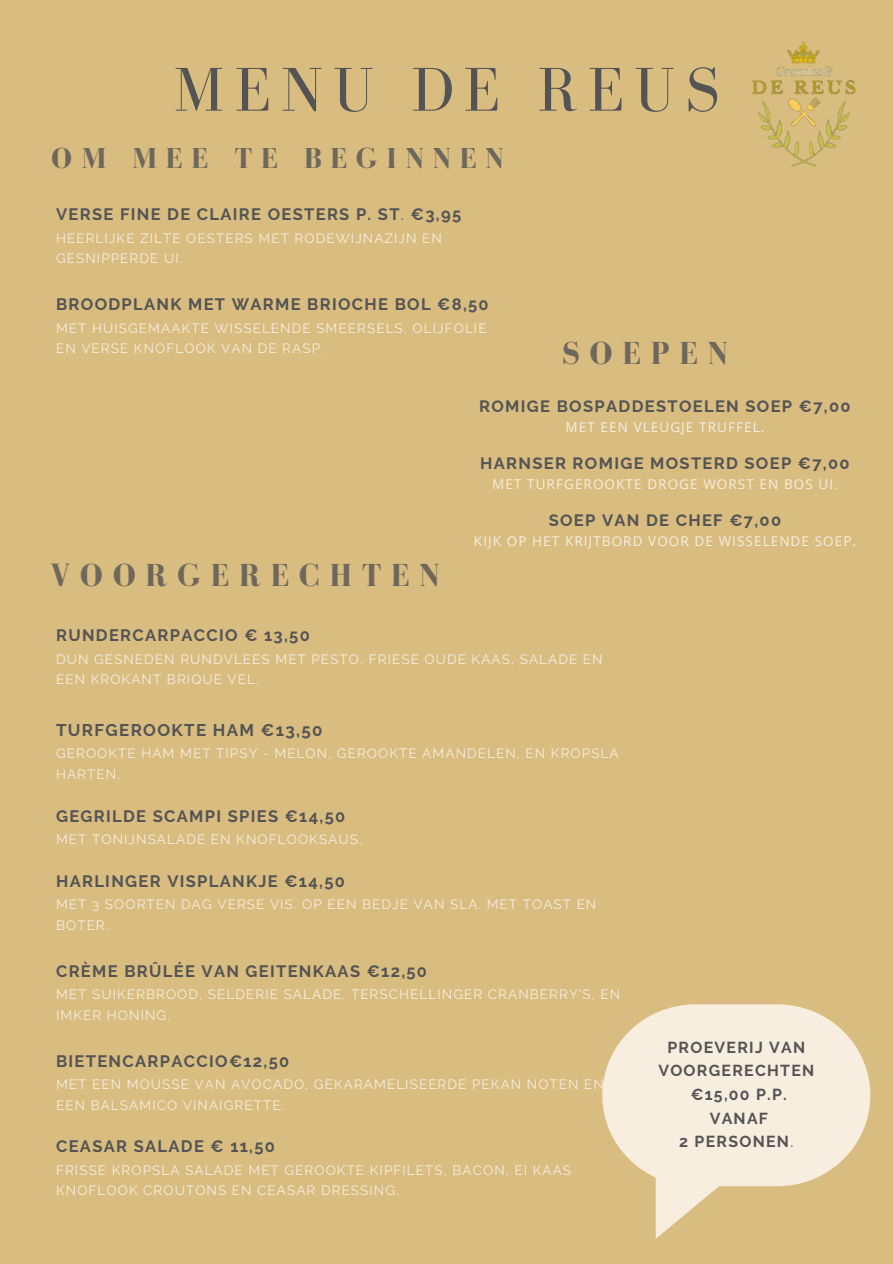
<style>
.page{position:relative;width:893px;height:1264px;background:#fff}
.page>*{position:absolute;margin:0;border:0;box-sizing:border-box;transform-origin:0 0}
.t1{font:63.6px "Bodoni FLF";letter-spacing:.16em;color:#545454}
.t2{font:700 32.7px "Bodoni FLF";letter-spacing:.3em;color:#545454}
.t3{font:700 29.55px "Bodoni FLF";letter-spacing:.3em;color:#545454}
.t4{font:700 16.95px "Raleway";letter-spacing:.08em;color:#545454}
.t5{font:700 16.5px "Raleway";letter-spacing:.08em;color:#545454}
.t6{font:700 15.9px/23.7px "Raleway";letter-spacing:.08em;color:#545454;text-align:center}
.t7{font:13.5px/20.2px "Raleway";letter-spacing:.08em;color:#f8eee0}
.t8{font:13.5px "Open Sans";letter-spacing:.08em;color:#f8eee0}
.s1{font-weight:400}
</style>
<div class="page">
<div style="left:0;top:0;width:892px;height:1263px;background:#d9bc80"></div>
<svg style="left:602px;top:1004px;width:268px;height:182px;background:#f3e6d1"></svg>
<img style="left:751px;top:41px;width:105px;height:126px">
<p class="t1" style="left:173px;top:55px;width:547px">MENU DE REUS</p>
<h3 class="t3" style="left:52px;top:142px;width:453px">OM MEE TE BEGINNEN</h3>
<p class="t5" style="left:56px;top:205px;width:406px">VERSE FINE DE CLAIRE OESTERS P. ST<span class="s1">.</span> €3,95</p>
<h2 class="t7" style="left:56px;top:228px;width:387px">HEERLIJKE ZILTE OESTERS MET RODEWIJNAZIJN EN<br>GESNIPPERDE UI.</h2>
<p class="t5" style="left:56px;top:295px;width:434px">BROODPLANK MET WARME BRIOCHE BOL €8,50</p>
<p class="t7" style="left:56px;top:318px;width:432px">MET HUISGEMAAKTE WISSELENDE SMEERSELS, OLIJFOLIE<br>EN VERSE KNOFLOOK VAN DE RASP.</p>
<h2 class="t2" style="left:561px;top:335px;width:168px">SOEPEN</h2>
<h2 class="t2" style="left:49px;top:557px;width:391px">VOORGERECHTEN</h2>
<p class="t5" style="left:479px;top:396px;width:373px">ROMIGE BOSPADDESTOELEN SOEP €7,00</p>
<p class="t8" style="left:565px;top:418px;width:200px">MET EEN VLEUGJE TRUFFEL.</p>
<p class="t5" style="left:480px;top:453px;width:371px">HARNSER ROMIGE MOSTERD SOEP €7,00</p>
<p class="t8" style="left:492px;top:474px;width:347px">MET TURFGEROOKTE DROGE WORST EN BOS UI.</p>
<p class="t5" style="left:548px;top:510px;width:234px">SOEP VAN DE CHEF €7,00</p>
<p class="t8" style="left:474px;top:531px;width:384px">KIJK OP HET KRIJTBORD VOOR DE WISSELENDE SOEP.</p>
<p class="t5" style="left:56px;top:626px;width:255px">RUNDERCARPACCIO € 13,50</p>
<h1 class="t7" style="left:56px;top:649px;width:548px">DUN GESNEDEN RUNDVLEES MET PESTO, FRIESE OUDE KAAS, SALADE EN<br>EEN KROKANT BRIQUE VEL.</h1>
<h2 class="t4" style="left:56px;top:720px;width:268px">TURFGEROOKTE HAM €13,50</h2>
<p class="t7" style="left:56px;top:743px;width:564px">GEROOKTE HAM MET TIPSY - MELON, GEROOKTE AMANDELEN, EN KROPSLA<br>HARTEN.</p>
<p class="t5" style="left:56px;top:806px;width:291px">GEGRILDE SCAMPI SPIES €14,50</p>
<p class="t7" style="left:56px;top:829px;width:307px">MET TONIJNSALADE EN KNOFLOOKSAUS.</p>
<p class="t5" style="left:56px;top:871px;width:290px">HARLINGER VISPLANKJE €14,50</p>
<p class="t7" style="left:56px;top:894px;width:542px">MET 3 SOORTEN DAG VERSE VIS. OP EEN BEDJE VAN SLA. MET TOAST EN<br>BOTER.</p>
<h2 class="t5" style="left:56px;top:961px;width:372px">CRÈME BRÛLÉE VAN GEITENKAAS €12,50</h2>
<h3 class="t7" style="left:56px;top:984px;width:565px">MET SUIKERBROOD, SELDERIE SALADE, TERSCHELLINGER CRANBERRY’S, EN<br>IMKER HONING.</h3>
<p class="t5" style="left:56px;top:1051px;width:235px">BIETENCARPACCIO€12,50</p>
<p class="t7" style="left:56px;top:1074px;width:549px">MET EEN MOUSSE VAN AVOCADO, GEKARAMELISEERDE PEKAN NOTEN EN<br>EEN BALSAMICO VINAIGRETTE.</p>
<p class="t5" style="left:56px;top:1136px;width:220px">CEASAR SALADE € 11,50</p>
<p class="t7" style="left:56px;top:1159px;width:516px">FRISSE KROPSLA SALADE MET GEROOKTE KIPFILETS, BACON, EI KAAS<br>KNOFLOOK CROUTONS EN CEASAR DRESSING.</p>
<p class="t6" style="left:658px;top:1035px;width:157px">PROEVERIJ VAN<br>VOORGERECHTEN €15,00 P.P.<br>VANAF<br>2 PERSONEN<span class="s1">.</span></p>
</div>
